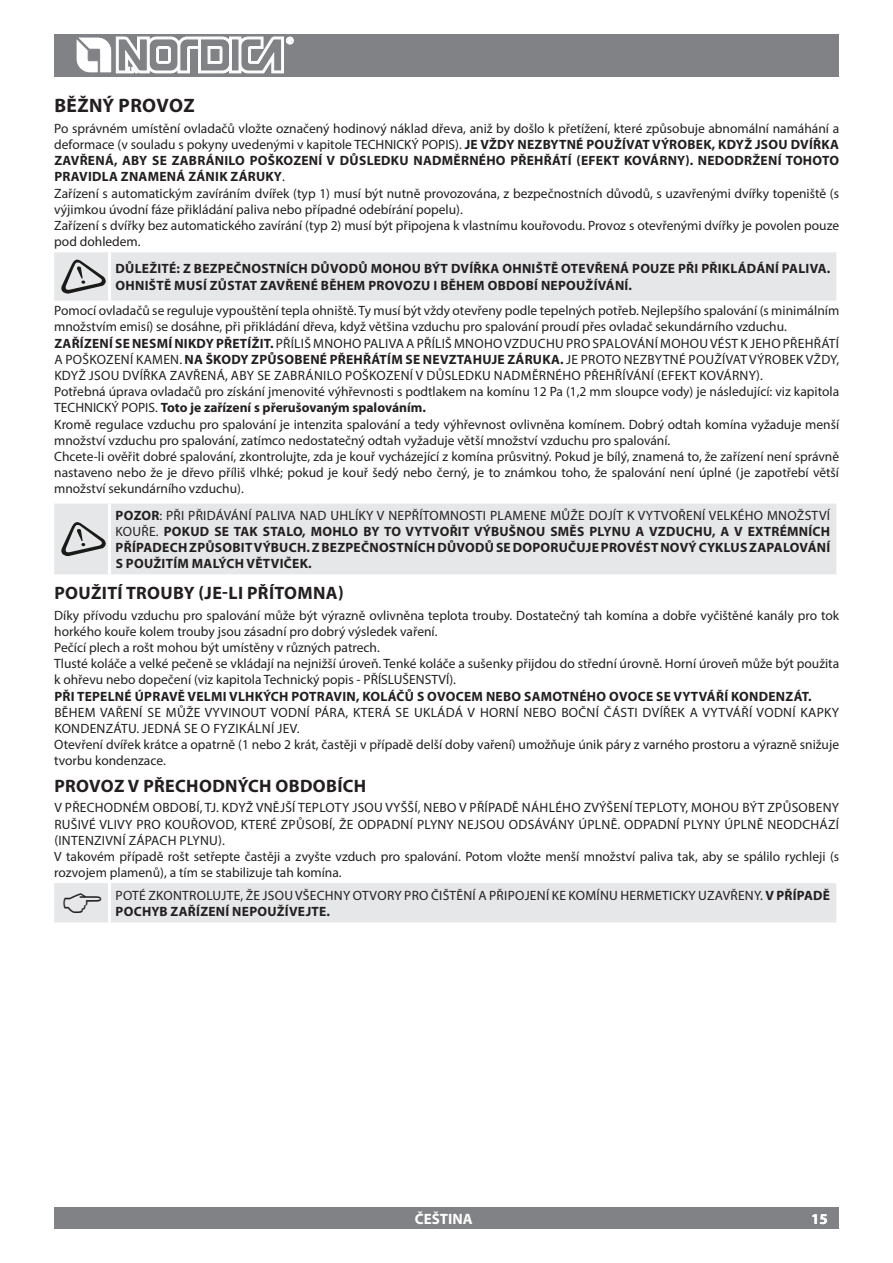
<style>
.page{position:relative;width:893px;height:1263px;background:#fff}
.page>*{position:absolute;margin:0;border:0;box-sizing:border-box;transform-origin:0 0}
.t1{font:700 19.5px "Myriad Pro";letter-spacing:.02em;color:#231f20}
.t2{font:700 18px "Myriad Pro";letter-spacing:.02em;color:#231f20}
.t3{font:700 15px "Myriad Pro";color:#fff}
.t4{font:13.5px/16.2px "Myriad Pro";letter-spacing:.015em;color:#231f20}
.t5{font:700 13.5px "Myriad Pro";letter-spacing:.02em;color:#231f20}
.s1{font-weight:700}
</style>
<div class="page">
<div style="left:54px;top:34px;width:785px;height:43px;background:#808285"></div>
<svg style="left:76px;top:37px;width:217px;height:36px"></svg>
<div style="left:54px;top:1208px;width:785px;height:21px;background:#808285"></div>
<div style="left:54px;top:252px;width:782px;height:49px;background:#e6e7e9"></div>
<div style="left:54px;top:504px;width:782px;height:70px;background:#e6e7e9"></div>
<hr style="left:108px;top:504px;width:3px;height:70px;background:#fff">
<svg style="left:60px;top:521px;width:46px;height:36px;background:#b4b5b6"></svg>
<div style="left:54px;top:883px;width:782px;height:39px;background:#e6e7e9"></div>
<h1 class="t1" style="left:54px;top:93px;width:90px">BĚŽNÝ PROVO</h1>
<h1 class="t1" style="left:183px;top:93px;width:13px">Z</h1>
<p class="t4" style="left:54px;top:120px;width:786px">Po správném umístění ovladačů vložte označený hodinový náklad dřeva, aniž by došlo k přetížení, které způsobuje abnomální namáhání a deformace (v souladu s pokyny uvedenými v kapitole TECHNICKÝ POPIS). <span class="s1">JE VŽDY NEZ</span></p>
<p class="t5" style="left:543px;top:136px;width:26px">BYTNÉ</p>
<p class="t5" style="left:586px;top:136px;width:252px">POUŽÍVAT VÝROBEK, KDYŽ JSOU DVÍŘKA</p>
<p class="t5" style="left:54px;top:152px;width:43px">ZAVŘENÁ</p>
<p class="t5" style="left:114px;top:152px;width:101px">, ABY SE ZABRÁNIL</p>
<p class="t5" style="left:235px;top:152px;width:67px">O POŠKOZENÍ</p>
<p class="t5" style="left:327px;top:152px;width:98px">V DŮSLEDKU NADM</p>
<p class="t5" style="left:454px;top:152px;width:107px">ĚRNÉHO PŘEHŘÁTÍ</p>
<p class="t5" style="left:576px;top:152px;width:185px">(EFEKT KOVÁRNY). NEDODRŽENÍ</p>
<p class="t5" style="left:786px;top:152px;width:55px">TOHOTO</p>
<p class="t5" style="left:54px;top:168px;width:42px">PRAVIDLA</p>
<p class="t5" style="left:121px;top:168px;width:11px">ZNAMENÁ</p>
<p class="t5" style="left:188px;top:168px;width:9px">ZÁNI</p>
<p class="t4" style="left:54px;top:169px;width:786px;text-indent:165px"><span class="s1">K ZÁRUKY</span>.<br>Zařízení s automatickým zavíráním dvířek (typ 1) musí být nutně provozována, z bezpečnostních důvodů, s uzavřenými dvířky topeniště (s výjimkou úvodní fáze přikládání paliva nebo případné odebírání popelu).<br>Zařízení s dvířky bez automatického zavírání (typ 2) musí být připojena k vlastnímu kouřovodu. Provoz s otevřenými dvířky je povolen pouze pod dohledem.</p>
<p class="t5" style="left:116px;top:260px;width:96px">DŮLEŽITÉ: Z BEZPE</p>
<p class="t5" style="left:233px;top:260px;width:379px">ČNOSTNÍCH DŮVODŮ MOHOU BÝT DVÍŘKA OHNIŠTĚ OTEVŘENÁ</p>
<p class="t5" style="left:632px;top:260px;width:108px">POUZE PŘI PŘIKLÁDÁNÍ</p>
<p class="t5" style="left:782px;top:260px;width:8px">PALI</p>
<p class="t5" style="left:810px;top:260px;width:22px">VA.</p>
<p class="t5" style="left:116px;top:276px;width:128px">OHNIŠTĚ MUSÍ ZŮSTAT</p>
<p class="t5" style="left:260px;top:276px;width:43px">ZAVŘENÉ</p>
<p class="t5" style="left:321px;top:276px;width:229px">BĚHEM PROVOZU I BĚHEM OBDOBÍ NEP</p>
<p class="t5" style="left:566px;top:276px;width:67px">OUŽÍVÁNÍ.</p>
<p class="t4" style="left:54px;top:302px;width:786px">Pomocí ovladačů se reguluje vypouštění tepla ohniště. Ty musí být vždy otevřeny podle tepelných potřeb. Nejlepšího spalování (s minimálním množstvím emisí) se dosáhne, při přikládání dřeva, když většina vzduchu pro spalování proudí přes ovladač sekundárního vzduchu.</p>
<p class="t5" style="left:54px;top:334px;width:34px">ZAŘÍZENÍ</p>
<p class="t5" style="left:115px;top:334px;width:125px">SE NESMÍ NI KDY PŘETÍŽIT</p>
<p class="t4" style="left:270px;top:335px;width:570px"><span class="s1">.</span> Příliš mnoho paliva a příliš mnoho vzduchu pro spalování mohou vést k jeho přehřátí</p>
<p class="t4" style="left:54px;top:351px;width:206px">a poškození kamen. <span class="s1">NA ŠKODY ZPŮ</span></p>
<p class="t5" style="left:277px;top:350px;width:35px">SOBENÉ</p>
<p class="t5" style="left:330px;top:350px;width:51px">PŘEHŘÁTÍM</p>
<p class="t4" style="left:54px;top:351px;width:786px;text-indent:351px"><span class="s1">SE NEVZTAHUJE ZÁRUKA.</span> Je proto nezbytné používat výrobek vždy, když jsou dvířka zavřená, aby se zabránilo poškození v důsledku nadměrného přehřívání (efekt kovárny).<br>Potřebná úprava ovladačů pro získání jmenovité výhřevnosti s podtlakem na komínu 12 Pa (1,2 mm sloupce vody) je následující: viz kapitola TECHNI CKÝ POPIS. <span class="s1">TOTO JE ZAŘÍZENÍ S PŘERUŠOVANÝM SPALOVÁNÍM.<br></span>Kromě regulace vzduchu pro spalování je intenzita spalování a tedy výhřevnost ovlivněna komínem. Dobrý odtah komína vyžaduje menší množství vzduchu pro spalování, zatímco nedostatečný odtah vyžaduje větší množství vzduchu pro spalování.<br>Chcete-li ověřit dobré spalování, zkontrolujte, zda je kouř vycházející z komína průsvitný. Pokud je bílý, znamená to, že zařízení není správně nastaveno nebo že je dřevo příliš vlhké; pokud je kouř šedý nebo černý, je to známkou toho, že spalování není úplné (je zapotřebí větší množství sekundárního vzduchu).</p>
<p class="t4" style="left:116px;top:507px;width:716px"><span class="s1">POZOR</span>: Při přidávání paliva nad uhlíky v nepřítomnosti plamene může dojít k vytvoření velkého množství kouře. <span class="s1">POKUD SE TAK STALO, MOHLO BY TO VYTVOŘIT VÝBUŠNOU SMĚS PLYNU A VZDUCHU, A V EXTRÉMNÍ</span></p>
<p class="t5" style="left:813px;top:523px;width:19px">CH</p>
<p class="t5" style="left:116px;top:539px;width:25px">PŘÍPADE</p>
<p class="t5" style="left:170px;top:539px;width:29px">CH ZPŮ</p>
<p class="t5" style="left:215px;top:539px;width:124px">SOBIT VÝBUCH. Z BEZPE</p>
<p class="t5" style="left:361px;top:539px;width:398px">ČNOSTNÍCH DŮVODŮ SE DOPORUČUJE PROVÉST NOVÝ CYKLUS ZAPAL</p>
<p class="t5" style="left:790px;top:539px;width:27px">OVÁNÍ</p>
<p class="t5" style="left:116px;top:555px;width:46px">S POUŽITÍM</p>
<p class="t5" style="left:192px;top:555px;width:10px">MAL</p>
<p class="t5" style="left:219px;top:555px;width:95px">ÝCH VĚTVIČEK.</p>
<h2 class="t2" style="left:54px;top:581px;width:95px">POUŽITÍ TROUBY</h2>
<h2 class="t2" style="left:199px;top:581px;width:113px">(JE-LI PŘÍTOMNA</h2>
<h2 class="t2" style="left:338px;top:581px;width:7px">)</h2>
<p class="t4" style="left:54px;top:607px;width:786px">Díky přívodu vzduchu pro spalování může být výrazně ovlivněna teplota trouby. Dostatečný tah komína a dobře vyčištěné kanály pro tok horkého kouře kolem trouby jsou zásadní pro dobrý výsledek vaření.<br>Pečící plech a rošt mohou být umístěny v různých patrech.<br>Tlusté koláče a velké pečeně se vkládají na nejnižší úroveň. Tenké koláče a sušenky přijdou do střední úrovně. Horní úroveň může být použita k ohřevu nebo dopečení (viz kapitola Technický popis - PŘÍSLUŠENSTVÍ</p>
<p class="t4" style="left:449px;top:671px;width:8px">).</p>
<p class="t5" style="left:54px;top:687px;width:32px">PŘI TEPELNÉ</p>
<p class="t5" style="left:135px;top:687px;width:70px">ÚPRAVĚ VELMI</p>
<p class="t5" style="left:229px;top:687px;width:530px">VLHKÝCH POTRAVIN, KOLÁČŮ S OVOCEM NE BO SAMOTNÉ HO OVOCE SE VYTVÁŘÍ KONDENZÁT</p>
<p class="t5" style="left:808px;top:687px;width:5px">.</p>
<p class="t4" style="left:54px;top:704px;width:786px">Během vaření se může vyvinout vodní pára, která se ukládá v horní nebo boční části dvířek a vytváří vodní kapky kondenzátu. Jedná se o fyzikální jev.<br>Otevření dvířek krátce a opatrně (1 nebo 2 krát, častěji v případě delší doby vaření) umožňuje únik páry z varného prostoru a výrazně snižuje tvorbu kondenzace.</p>
<h2 class="t2" style="left:54px;top:774px;width:24px">PROVO</h2>
<h2 class="t2" style="left:114px;top:774px;width:74px">Z V PŘECHO</h2>
<h2 class="t2" style="left:212px;top:774px;width:38px">DNÝCH</h2>
<h2 class="t2" style="left:276px;top:774px;width:80px">OBDOBÍCH</h2>
<p class="t4" style="left:54px;top:799px;width:786px">V přechodném období, tj. když vnější teploty jsou vyšší, nebo v případě náhlého zvýšení teploty, mohou být způsobeny rušivé vlivy pro kouřovod, které způsobí, že odpadní plyny nejsou odsávány úplně. Odpadní plyny úplně neodchází (intenzivní zápach plynu).<br>V takovém případě rošt setřepte častěji a zvyšte vzduch pro spalování. Potom vložte menší množství paliva tak, aby se spálilo rychleji (s rozvojem plamenů), a tím se stabilizuje tah komína.</p>
<p class="t4" style="left:116px;top:887px;width:686px">Poté zkontrolujte, že jsou všechny otvory pro čištění a připojení ke komínu hermeticky uzavřeny. <span class="s1">V PŘÍPAD</span></p>
<p class="t5" style="left:823px;top:886px;width:9px">Ě</p>
<p class="t5" style="left:116px;top:903px;width:89px">POCHYB ZAŘÍZENÍ</p>
<p class="t5" style="left:232px;top:903px;width:9px">NEP</p>
<p class="t5" style="left:257px;top:903px;width:74px">OUŽÍVEJTE.</p>
<p class="t3" style="left:415px;top:1209px;width:59px">ČEŠTINA</p>
<p class="t3" style="left:811px;top:1209px;width:18px">15</p>
</div>
